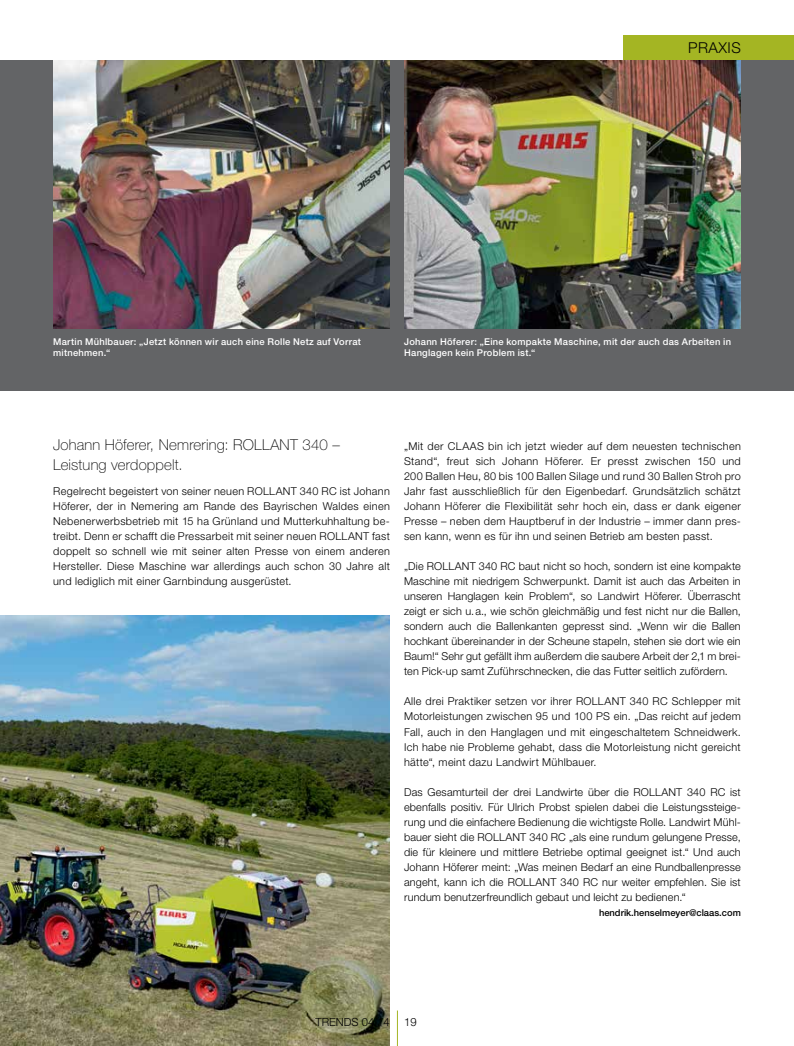
<style>
.page{position:relative;width:794px;height:1046px;background:#fff}
.page>*{position:absolute;margin:0;border:0;box-sizing:border-box;transform-origin:0 0}
.t1{font:100 15px/20px "CLAAS Helvetica Neue";letter-spacing:.01em;color:#000}
.t2{font:300 15px "CLAAS Helvetica Neue";letter-spacing:.03em;color:#000}
.t3{font:300 11.25px "CLAAS Helvetica Neue";color:#000}
.t4{font:300 10.88px/15px "CLAAS Helvetica Neue";letter-spacing:.025em;color:#000;text-align:justify}
.t5{font:500 9.38px/11.2px "CLAAS Helvetica Neue";letter-spacing:.03em;color:#fff}
.t6{font:500 9.38px "CLAAS Helvetica Neue";color:#000}
</style>
<div class="page">
<div style="left:0;top:60px;width:794px;height:330px;background:#636466"></div>
<div style="left:624px;top:35px;width:170px;height:25px;background:#a4b523"></div>
<img style="left:53px;top:60px;width:337px;height:269px">
<img style="left:0;top:615px;width:390px;height:430px">
<img style="left:404px;top:60px;width:337px;height:269px">
<hr style="left:397px;top:1010px;width:1px;height:35px;background:#a4b523">
<h1 class="t2" style="left:688px;top:38px;width:54px">PRAXIS</h1>
<p class="t5" style="left:53px;top:336px;width:309px">Martin Mühlbauer: „Jetzt können wir auch eine Rolle Netz auf Vorrat mitnehmen.“</p>
<p class="t5" style="left:404px;top:336px;width:328px">Johann Höferer: „Eine kompakte Maschine, mit der auch das Arbeiten in<br>Hanglagen kein Problem ist.“</p>
<h1 class="t1" style="left:53px;top:435px;width:288px">Johann Höferer, Nemrering: ROLLANT 340 –<br>Leistung verdoppelt.</h1>
<p class="t4" style="left:53px;top:484px;width:338px">Regelrecht begeistert von seiner neuen ROLLANT 340 RC ist Johann Höferer, der in Nemering am Rande des Bayrischen Waldes einen Nebenerwerbsbetrieb mit 15 ha Grünland und Mutterkuhhaltung be&shy;treibt. Denn er schafft die Pressarbeit mit seiner neuen ROLLANT fast doppelt so schnell wie mit seiner alten Presse von einem anderen Hersteller. Diese Maschine war allerdings auch schon 30 Jahre alt und lediglich mit einer Garnbindung ausgerüstet.</p>
<p class="t4" style="left:404px;top:439px;width:338px">„Mit der CLAAS bin ich jetzt wieder auf dem neuesten technischen Stand“, freut sich Johann Höferer. Er presst zwischen 150 und 200 Ballen Heu, 80 bis 100 Ballen Silage und rund 30 Ballen Stroh pro Jahr fast ausschließlich für den Eigenbedarf. Grundsätzlich schätzt Johann Höferer die Flexibilität sehr hoch ein, dass er dank eigener Presse – neben dem Hauptberuf in der Industrie – immer dann pres&shy;sen kann, wenn es für ihn und seinen Betrieb am besten passt.</p>
<p class="t4" style="left:404px;top:559px;width:338px">„Die ROLLANT 340 RC baut nicht so hoch, sondern ist eine kompakte Maschine mit niedrigem Schwerpunkt. Damit ist auch das Arbeiten in unseren Hanglagen kein Problem“, so Landwirt Höferer. Überrascht zeigt er sich u.a., wie schön gleichmäßig und fest nicht nur die Ballen, sondern auch die Ballenkanten gepresst sind. „Wenn wir die Ballen hochkant übereinander in der Scheune stapeln, stehen sie dort wie ein Baum!“ Sehr gut gefällt ihm außerdem die saubere Arbeit der 2,1 m brei&shy;ten Pick-up samt Zuführschnecken, die das Futter seitlich zufördern.</p>
<p class="t4" style="left:404px;top:694px;width:338px">Alle drei Praktiker setzen vor ihrer ROLLANT 340 RC Schlepper mit Motorleistungen zwischen 95 und 100 PS ein. „Das reicht auf jedem Fall, auch in den Hanglagen und mit eingeschaltetem Schneidwerk.<br>Ich habe nie Probleme gehabt, dass die Motorleistung nicht gereicht hätte“, meint dazu Landwirt Mühlbauer.</p>
<p class="t4" style="left:404px;top:784px;width:338px">Das Gesamturteil der drei Landwirte über die ROLLANT 340 RC ist ebenfalls positiv. Für Ulrich Probst spielen dabei die Leistungssteige&shy;rung und die einfachere Bedienung die wichtigste Rolle. Landwirt Mühl&shy;bauer sieht die ROLLANT 340 RC „als eine rundum gelungene Presse, die für kleinere und mittlere Betriebe optimal geeignet ist.“ Und auch Johann Höferer meint: „Was meinen Bedarf an eine Rundballenpresse angeht, kann ich die ROLLANT 340 RC nur weiter empfehlen. Sie ist rundum benutzerfreundlich gebaut und leicht zu bedienen.“</p>
<p class="t6" style="left:599px;top:906px;width:143px">hendrik.henselmeyer@claas.com</p>
<p class="t3" style="left:315px;top:1014px;width:76px">TRENDS 04.14</p>
<p class="t3" style="left:404px;top:1014px;width:14px">19</p>
</div>
